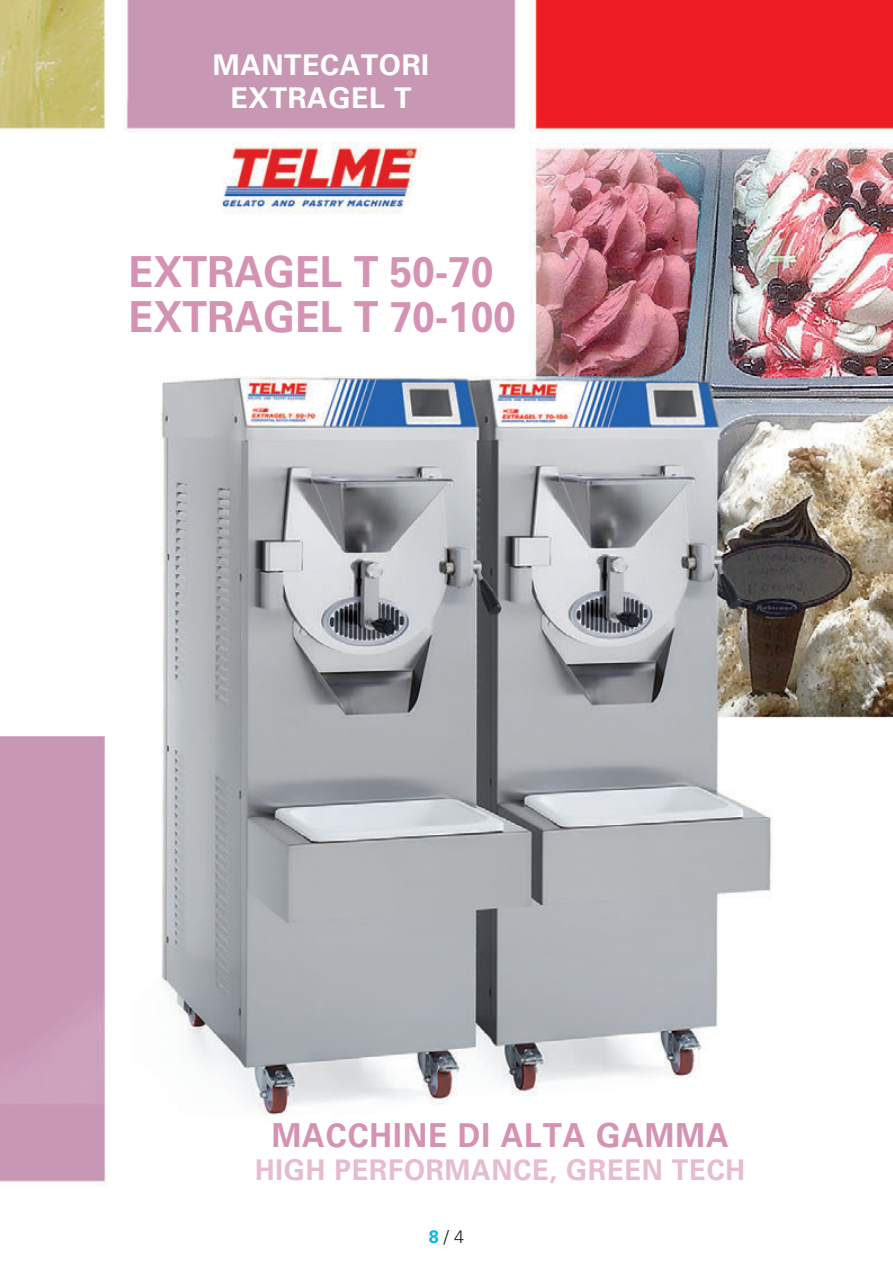
<style>
.page{position:relative;width:893px;height:1263px;background:#fff}
.page>*{position:absolute;margin:0;border:0;box-sizing:border-box;transform-origin:0 0}
.t1{font:700 42.75px/45px "Univers";color:#d593b4;scale:.95 1}
.t2{font:700 33px "Univers";letter-spacing:.03em;color:#d593b4;scale:.95 1}
.t3{font:700 28.5px "Univers";letter-spacing:.03em;color:#e5bcd0;scale:.95 1}
.t4{font:700 28.5px/33px "Univers";letter-spacing:.02em;color:#fff;text-align:center}
.t5{font:300 18px "Univers";color:#231f20}
.s1{font-weight:700;color:#00baf1}
</style>
<div class="page">
<img style="left:0;top:0;width:893px;height:1184px">
<p class="t4" style="left:213px;top:49px;width:218px">MANTECATORI<br>EXTRAGEL T</p>
<p class="t1" style="left:129px;top:250px;width:409px">EXTRAGEL T 50-70<br>EXTRAGEL T 70-100</p>
<p class="t2" style="left:272px;top:1116px;width:482px">MACCHINE DI ALTA GAMMA</p>
<p class="t3" style="left:255px;top:1154px;width:517px">HIGH PERFORMANCE, GREEN TECH</p>
<p class="t5" style="left:429px;top:1226px;width:37px"><span class="s1">8</span> / 4</p>
</div>
